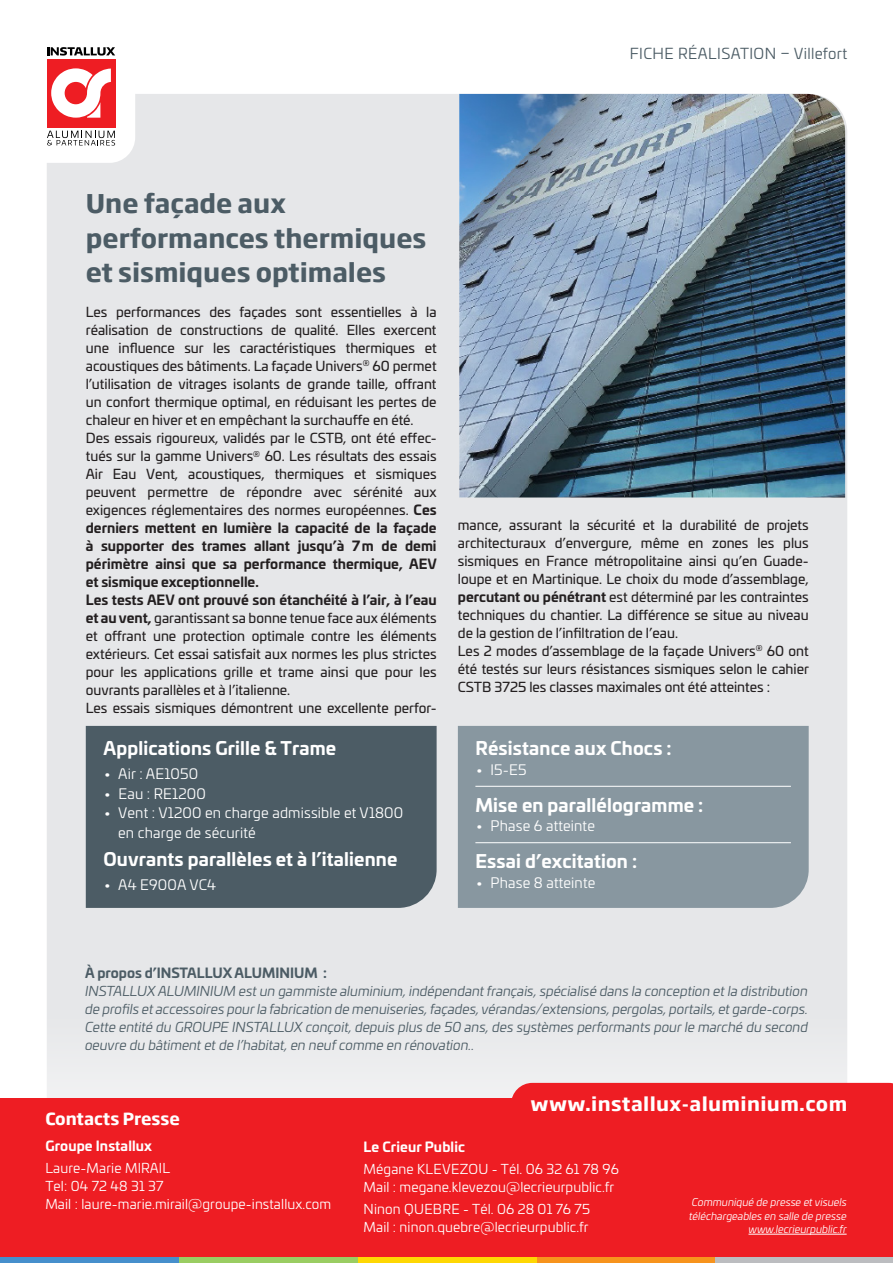
<style>
.page{position:relative;width:893px;height:1263px;background:#fff}
.page>*{position:absolute;margin:0;border:0;box-sizing:border-box;transform-origin:0 0}
.t1{font:700 25.5px/34.5px "Soho Gothic Pro";color:#4c5c65}
.t2{font:700 18.75px "Soho Gothic Pro";letter-spacing:.02em;color:#fff}
.t3{font:700 18px "Univia Pro";letter-spacing:.01em;color:#fff}
.t4{font:700 16.5px "Soho Gothic Pro";color:#fff}
.t5{font:15px "Univia Pro";letter-spacing:.03em;color:#4c5c65}
.t6{font:14.25px/19.5px "Univia Pro";letter-spacing:.01em;color:#fff}
.t7{font:13.5px/18px "Univia Pro";color:#231f20;text-align:justify}
.t8{font:italic 13.5px/18px "Univia Pro";color:#4c5c65;text-align:justify}
.t9{font:13.5px "Univia Pro";letter-spacing:.01em;color:#fff}
.t10{font:700 13.5px "Univia Pro";letter-spacing:.01em;color:#fff}
.t11{font:700 13.5px "Univia Pro";color:#4c5c65}
.t12{font:italic 10.5px/13.5px "Univia Pro";color:#fff;text-align:right}
.s1{font-weight:700}
</style>
<div class="page">
<div style="left:47px;top:94px;width:800px;height:1004px;background:#e6e7e9"></div>
<img style="left:459px;top:94px;width:386px;height:403px">
<div style="left:0;top:1098px;width:893px;height:165px;background:#ee1d23"></div>
<hr style="left:748px;top:1234px;width:99px;height:1px;background:#fff">
<div style="left:511px;top:1083px;width:382px;height:15px;background:#ee1d23"></div>
<div style="left:0;top:1257px;width:179px;height:6px;background:#468fcc"></div>
<div style="left:179px;top:1257px;width:179px;height:6px;background:#9acd62"></div>
<div style="left:358px;top:1257px;width:179px;height:6px;background:#fed703"></div>
<div style="left:537px;top:1257px;width:178px;height:6px;background:#f7931d"></div>
<div style="left:715px;top:1257px;width:178px;height:6px;background:#bcbdc0"></div>
<div style="left:0;top:0;width:135px;height:163px;background:#fff;border-radius:26px"></div>
<svg style="left:47px;top:47px;width:68px;height:9px"></svg>
<div style="left:47px;top:59px;width:68px;height:68px;background:#ee1d23"></div>
<svg style="left:51px;top:68px;width:60px;height:50px"></svg>
<svg style="left:47px;top:131px;width:68px;height:15px"></svg>
<div style="left:86px;top:726px;width:351px;height:182px;background:#4c5c65"></div>
<div style="left:458px;top:726px;width:351px;height:182px;background:#8897a0"></div>
<hr style="left:475px;top:786px;width:316px;height:1px;background:#fff">
<hr style="left:475px;top:842px;width:316px;height:1px;background:#fff">
<p class="t5" style="left:630px;top:42px;width:219px">FICHE RÉALISATION – Villefort</p>
<p class="t1" style="left:86px;top:185px;width:342px">Une façade aux performances thermiques et sismiques optimales</p>
<p class="t7" style="left:86px;top:302px;width:352px">Les performances des façades sont essentielles à la réalisation de constructions de qualité. Elles exercent une influence sur les caractéristiques thermiques et acoustiques des bâtiments. La façade Univers<sup>®</sup> 60 permet l’utilisation de vitrages isolants de grande taille, offrant un confort thermique optimal, en réduisant les pertes de chaleur en hiver et en empêchant la surchauffe en été.</p>
<p class="t7" style="left:86px;top:428px;width:353px">Des essais rigoureux, validés par le CSTB, ont été effec&shy;tués sur la gamme Univers<sup>®</sup> 60. Les résultats des essais Air Eau Vent, acoustiques, thermiques et sismiques peuvent permettre de répondre avec sérénité aux exigences réglementaires des normes européennes. <span class="s1">Ces derniers mettent en lumière la capacité de la façade à supporter des trames allant jusqu’à 7m de demi périmètre ainsi que sa performance thermique, AEV et sismique exceptionnelle.</span></p>
<p class="t7" style="left:86px;top:590px;width:352px"><span class="s1">Les tests AEV ont prouvé son étanchéité à l’air, à l’eau et au vent,</span> garantissant sa bonne tenue face aux éléments et offrant une protection optimale contre les éléments extérieurs. Cet essai satisfait aux normes les plus strictes pour les applications grille et trame ainsi que pour les ouvrants parallèles et à l’italienne.</p>
<p class="t7" style="left:86px;top:698px;width:352px">Les essais sismiques démontrent une excellente perfor-</p>
<p class="t3" style="left:103px;top:734px;width:234px">Applications Grille &amp; Trame</p>
<p class="t6" style="left:103px;top:763px;width:96px">• Air : AE1050</p>
<p class="t6" style="left:103px;top:783px;width:104px">• Eau : RE1200</p>
<p class="t6" style="left:118px;top:802px;width:287px;text-indent:-15px">• Vent : V1200 en charge admissible et V1800 en charge de sécurité</p>
<p class="t3" style="left:103px;top:845px;width:296px">Ouvrants parallèles et à l’italienne</p>
<p class="t6" style="left:103px;top:874px;width:114px">• A4 E900A VC4</p>
<p class="t7" style="left:458px;top:515px;width:352px">mance, assurant la sécurité et la durabilité de projets architecturaux d’envergure, même en zones les plus sismiques en France métropolitaine ainsi qu’en Guade&shy;loupe et en Martinique. Le choix du mode d’assemblage, <span class="s1">percutant ou pénétrant</span> est déterminé par les contraintes techniques du chantier. La différence se situe au niveau de la gestion de l’infiltration de l’eau.</p>
<p class="t7" style="left:458px;top:641px;width:353px">Les 2 modes d’assemblage de la façade Univers<sup>®</sup> 60 ont été testés sur leurs résistances sismiques selon le cahier CSTB 3725 les classes maximales ont été atteintes :</p>
<p class="t3" style="left:475px;top:734px;width:198px">Résistance aux Chocs :</p>
<p class="t6" style="left:475px;top:759px;width:53px">• I5-E5</p>
<p class="t3" style="left:475px;top:791px;width:229px">Mise en parallélogramme :</p>
<p class="t6" style="left:475px;top:816px;width:121px">• Phase 6 atteinte</p>
<p class="t3" style="left:475px;top:847px;width:163px">Essai d’excitation :</p>
<p class="t6" style="left:475px;top:872px;width:121px">• Phase 8 atteinte</p>
<p class="t11" style="left:85px;top:962px;width:243px">À propos d’INSTALLUX ALUMINIUM :</p>
<p class="t8" style="left:85px;top:982px;width:724px">INSTALLUX ALUMINIUM est un gammiste aluminium, indépendant français, spécialisé dans la conception et la distribution de profils et accessoires pour la fabrication de menuiseries, façades, vérandas/extensions, pergolas, portails, et garde-corps.<br>Cette entité du GROUPE INSTALLUX conçoit, depuis plus de 50 ans, des systèmes performants pour le marché du second oeuvre du bâtiment et de l’habitat, en neuf comme en rénovation..</p>
<p class="t4" style="left:45px;top:1106px;width:136px">Contacts Presse</p>
<p class="t10" style="left:45px;top:1135px;width:108px">Groupe Installux</p>
<p class="t9" style="left:45px;top:1158px;width:126px">Laure-Marie MIRAIL</p>
<p class="t9" style="left:45px;top:1176px;width:120px">Tel: 04 72 48 31 37</p>
<p class="t9" style="left:45px;top:1194px;width:287px">Mail : laure-marie.mirail@groupe-installux.com</p>
<p class="t2" style="left:531px;top:1089px;width:318px">www.installux-aluminium.com</p>
<p class="t10" style="left:364px;top:1136px;width:103px">Le Crieur Public</p>
<p class="t9" style="left:364px;top:1159px;width:257px">Mégane KLEVEZOU - Tél. 06 32 61 78 96</p>
<p class="t9" style="left:364px;top:1177px;width:252px">Mail : megane.klevezou@lecrieurpublic.fr</p>
<p class="t9" style="left:364px;top:1199px;width:228px">Ninon QUEBRE - Tél. 06 28 01 76 75</p>
<p class="t9" style="left:364px;top:1217px;width:227px">Mail : ninon.quebre@lecrieurpublic.fr</p>
<p class="t12" style="left:689px;top:1195px;width:159px">Communiqué de presse et visuels téléchargeables en salle de presse www.lecrieurpublic.fr</p>
</div>
